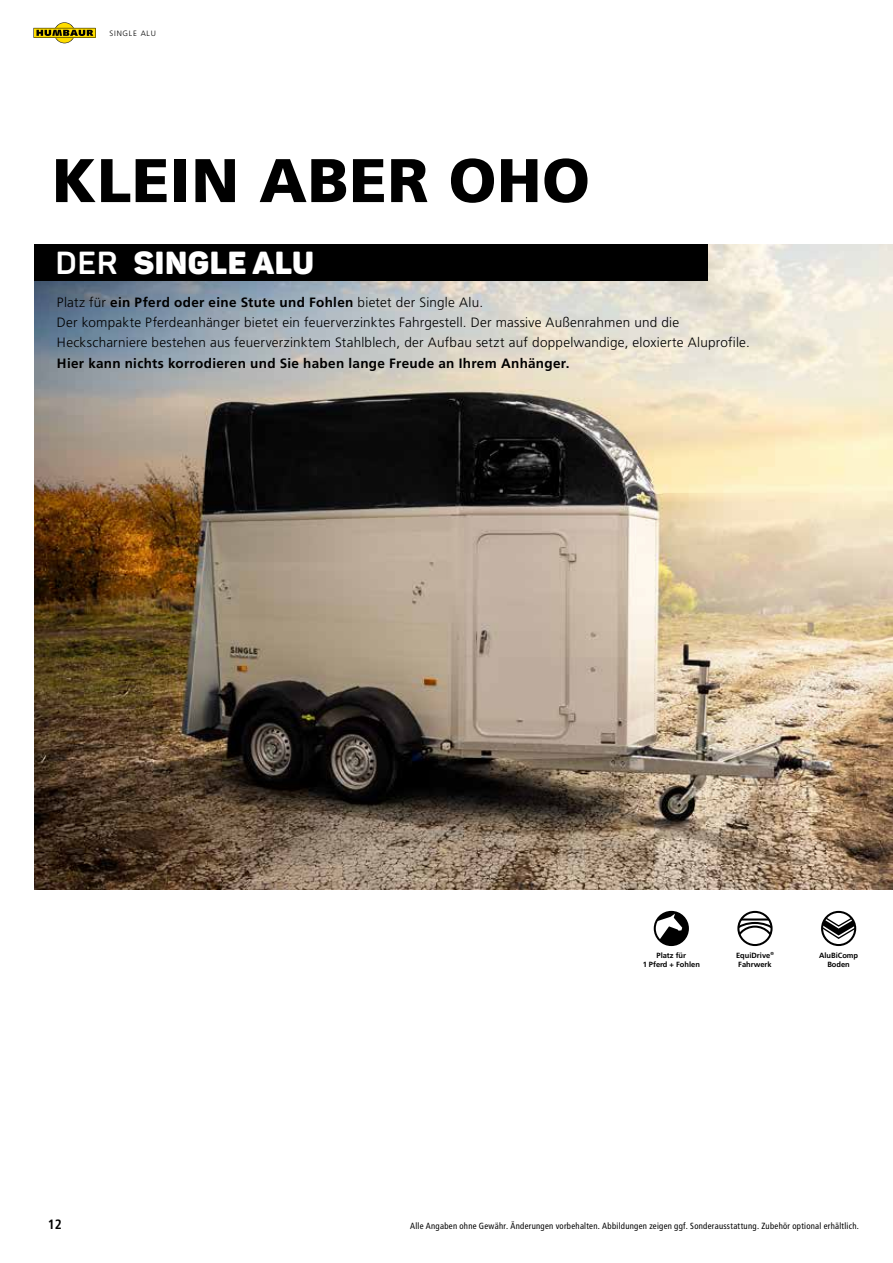
<style>
.page{position:relative;width:893px;height:1263px;background:#fff}
.page>*{position:absolute;margin:0;border:0;box-sizing:border-box;transform-origin:0 0}
.t1{font:61.5px "Frutiger LT 75 Blk";letter-spacing:.01em;color:#000}
.t2{font:900 31.5px "Panton";letter-spacing:.02em;color:#fff}
.t3{font:13.5px/20.2px "Frutiger LT 45 Lt";letter-spacing:.02em;color:#000}
.t4{font:13.5px "Frutiger LT 65 Bd";letter-spacing:.025em;color:#000}
.t5{font:13.5px "Frutiger LT 67 Bd Cn";color:#000}
.t6{font:9px "Frutiger LT 57 Cn";letter-spacing:.035em;color:#000}
.t7{font:7.65px "Frutiger LT 45 Lt";letter-spacing:.1em;color:#000}
.t8{font:7.5px/9px "Frutiger LT 65 Bd";color:#000;text-align:center}
.s1{font-weight:700}
.s2{font-family:"Frutiger LT 45 Lt"}
</style>
<div class="page">
<img style="left:34px;top:244px;width:859px;height:646px">
<div style="left:655px;top:912px;width:33px;height:33px;background:#000;border-radius:50%"></div>
<svg style="left:655px;top:914px;width:27px;height:27px"></svg>
<div style="left:654px;top:911px;width:35px;height:35px;border:2px solid #000;border-radius:50%"></div>
<svg style="left:738px;top:912px;width:33px;height:33px"></svg>
<svg style="left:738px;top:921px;width:33px;height:24px"></svg>
<hr style="left:738px;top:918px;width:33px;height:2px;background:#000">
<div style="left:737px;top:911px;width:36px;height:35px;border:2px solid #000;border-radius:50%"></div>
<svg style="left:822px;top:912px;width:33px;height:33px"></svg>
<svg style="left:822px;top:912px;width:33px;height:28px"></svg>
<div style="left:821px;top:911px;width:35px;height:35px;border:2px solid #000;border-radius:50%"></div>
<div style="left:34px;top:244px;width:673px;height:36px;background:#000"></div>
<img style="left:881px;top:382px;width:12px;height:508px">
<svg style="left:33px;top:22px;width:63px;height:21px"></svg>
<p class="t7" style="left:110px;top:29px;width:48px">SINGLE ALU</p>
<h1 class="t1" style="left:52px;top:143px;width:539px">KLEIN ABER OHO</h1>
<h2 class="t2" style="left:55px;top:242px;width:260px"><span class="s1">DER</span> SINGLE ALU</h2>
<p class="t4" style="left:57px;top:294px;width:428px"><span class="s2">Platz für</span> ein Pferd oder eine Stute und Fohlen <span class="s2">bietet der Single Alu.</span></p>
<p class="t3" style="left:57px;top:312px;width:694px">Der kompakte Pferdeanhänger bietet ein feuerverzinktes Fahrgestell. Der massive Außenrahmen und die<br>Heckscharniere bestehen aus feuerverzinktem Stahlblech, der Aufbau setzt auf doppelwandige, eloxierte Aluprofile.</p>
<p class="t4" style="left:57px;top:355px;width:514px">Hier kann nichts korrodieren und Sie haben lange Freude an Ihrem Anhänger.</p>
<p class="t5" style="left:48px;top:1217px;width:16px">12</p>
<p class="t8" style="left:643px;top:950px;width:59px">Platz für<br>1 Pferd + Fohlen</p>
<p class="t8" style="left:736px;top:951px;width:39px;text-align:left">EquiDrive<sup>®<br></sup>Fahrwerk</p>
<p class="t8" style="left:819px;top:950px;width:41px">AluBiComp<br>Boden</p>
<p class="t6" style="left:410px;top:1220px;width:450px">Alle Angaben ohne Gewähr. Änderungen vorbehalten. Abbildungen zeigen ggf. Sonderausstattung. Zubehör optional erhältlich.</p>
</div>
